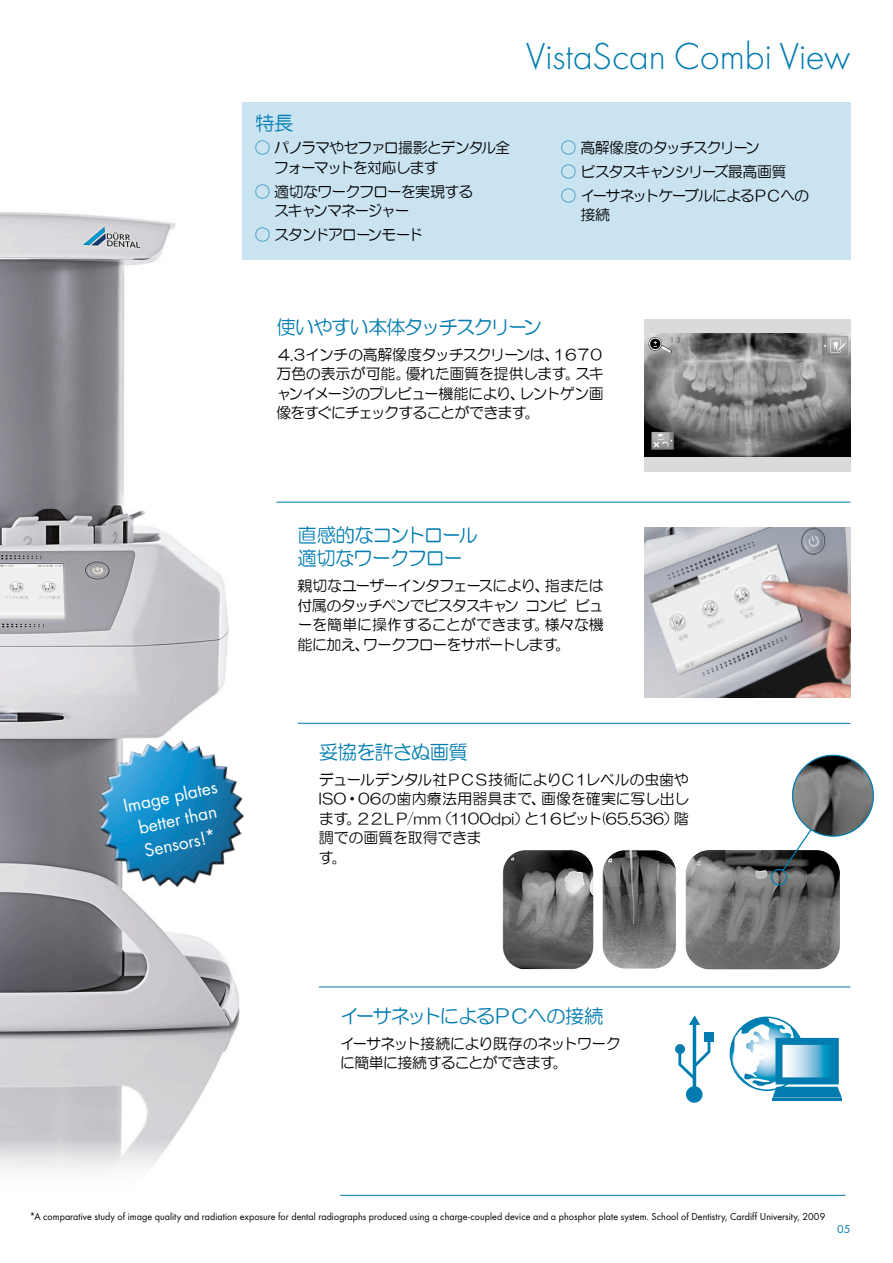
<style>
.page{position:relative;width:893px;height:1263px;background:#fff}
.page>*{position:absolute;margin:0;border:0;box-sizing:border-box;transform-origin:0 0}
.t1{font:300 39px "Futura TOT";letter-spacing:-.005em;color:#007cb0}
.t2{font:19.5px/24px "Futura TOT Boo";color:#fff;text-align:center}
.t3{font:19.5px "HG Maru Gothic MPRO";letter-spacing:-.095em;color:#007cb0}
.t4{font:19.5px/23.4px "HG Maru Gothic MPRO";letter-spacing:-.075em;color:#007cb0}
.t5{font:19.5px "HG Maru Gothic MPRO";letter-spacing:-.05em;color:#007cb0}
.t6{font:15px/19.5px "HG Maru Gothic MPRO";letter-spacing:-.06em;color:#000}
.t7{font:15px/19.5px "HG Maru Gothic MPRO";letter-spacing:-.015em;color:#000}
.t8{font:15px/23.7px "HG Maru Gothic MPRO";letter-spacing:-.09em;color:#000}
.t9{font:15px/19.5px "HG Maru Gothic MPRO";letter-spacing:-.085em;color:#000}
.t10{font:12px "Futura TOT Boo";color:#007cb0}
.t11{font:10.5px "Futura TOT Boo";letter-spacing:.005em;color:#000}
.s1{font-family:"HGS Gothic M";color:#007cb0}
.s2{color:#fff}
</style>
<div class="page">
<img style="left:0;top:212px;width:274px;height:926px">
<svg style="left:0;top:1138px;width:174px;height:33px"></svg>
<img style="left:11px;top:653px;width:328px;height:328px">
<hr style="left:340px;top:1195px;width:505px;height:1px;background:#007cb0">
<img style="left:792px;top:755px;width:81px;height:81px;border-radius:40px">
<div style="left:792px;top:755px;width:82px;height:82px;border:1px solid #007cb0;border-radius:50%"></div>
<img style="left:503px;top:850px;width:90px;height:119px">
<img style="left:603px;top:850px;width:73px;height:118px">
<img style="left:686px;top:850px;width:154px;height:119px">
<svg style="left:781px;top:828px;width:32px;height:44px"></svg>
<div style="left:771px;top:869px;width:16px;height:16px;border:1px solid #007cb0;border-radius:50%"></div>
<div style="left:644px;top:319px;width:206px;height:153px;background:#dadada"></div>
<img style="left:645px;top:333px;width:205px;height:124px">
<hr style="left:298px;top:723px;width:552px;height:1px;background:#007cb0">
<hr style="left:319px;top:986px;width:531px;height:1px;background:#007cb0">
<hr style="left:276px;top:502px;width:574px;height:1px;background:#007cb0">
<div style="left:242px;top:102px;width:608px;height:157px;background:#cae3f1"></div>
<img style="left:644px;top:527px;width:206px;height:170px">
<div style="left:686px;top:1086px;width:16px;height:17px;background:#007cb0;border-radius:50%"></div>
<hr style="left:693px;top:1024px;width:3px;height:64px;background:#007cb0">
<svg style="left:689px;top:1015px;width:11px;height:10px"></svg>
<div style="left:704px;top:1032px;width:10px;height:10px;background:#007cb0"></div>
<svg style="left:675px;top:1044px;width:10px;height:10px"></svg>
<svg style="left:677px;top:1034px;width:34px;height:47px"></svg>
<hr style="left:773px;top:1097px;width:69px;height:3px;background:#007cb0">
<svg style="left:729px;top:1017px;width:113px;height:81px"></svg>
<h1 class="t1" style="left:526px;top:34px;width:326px">VistaScan Combi View</h1>
<h2 class="t4" style="left:255px;top:111px;width:40px">特長</h2>
<p class="t9" style="left:274px;top:138px;width:237px;text-indent:-19px"><span class="s1">ū</span> パノラマやセファロ撮影とデンタル全フォーマットを対応します</p>
<p class="t6" style="left:274px;top:181px;width:200px;text-indent:-19px"><span class="s1">ū</span> 適切なワークフローを実現するスキャンマネージャー</p>
<p class="t9" style="left:255px;top:225px;width:170px"><span class="s1">ū</span> スタンドアローンモード</p>
<p class="t8" style="left:561px;top:136px;width:249px"><span class="s1">ū</span> 高解像度のタッチスクリーン<br><span class="s1">ū</span> ビスタスキャンシリーズ最高画質<br><span class="s1">ū</span> イーサネットケーブルによるＰＣへの</p>
<p class="t6" style="left:580px;top:205px;width:31px">接続</p>
<h2 class="t3" style="left:276px;top:317px;width:267px">使いやすい本体タッチスクリーン</h2>
<p class="t6" style="left:276px;top:344px;width:329px;text-align:justify">４.３インチの高解像度タッチスクリーンは、１６７０万色の表示が可能。優れた画質を提供します。スキャンイメージのプレビュー機能により、レントゲン画像をすぐにチェックすることができます。</p>
<h2 class="t2" style="left:121px;top:794px;width:97px;rotate:-12deg">Image plates better than<br>Sensors!*</h2>
<h2 class="t4" style="left:298px;top:523px;width:182px">直感的なコントロール適切なワークフロー</h2>
<p class="t6" style="left:298px;top:576px;width:308px;text-align:justify">親切なユーザーインタフェースにより、指または付属のタッチペンでビスタスキャン<span class="s2">・</span>コンビ<span class="s2">・</span>ビューを簡単に操作することができます。様々な機能に加え、ワークフローをサポートします。</p>
<h2 class="t5" style="left:319px;top:742px;width:150px">妥協を許さぬ画質</h2>
<p class="t7" style="left:319px;top:770px;width:371px">デュールデンタル社ＰＣＳ技術によりＣ１レベルの虫歯や<br>ISO・06の歯内療法用器具まで、画像を確実に写し出します。２２ＬＰ/mm（1100dpi）と１６ビット(65.536）階調での画質を取得できま<br>す。</p>
<h2 class="t3" style="left:340px;top:1006px;width:265px">イーサネットによるＰＣへの接続</h2>
<p class="t6" style="left:340px;top:1033px;width:282px">イーサネット接続により既存のネットワークに簡単に接続することができます。</p>
<p class="t11" style="left:30px;top:1211px;width:797px">*A comparative study of image quality and radiation exposure for dental radiographs produced using a charge-coupled device and a phosphor plate system. School of Dentistry, Cardiff University, 2009</p>
<p class="t10" style="left:837px;top:1222px;width:15px">05</p>
</div>
